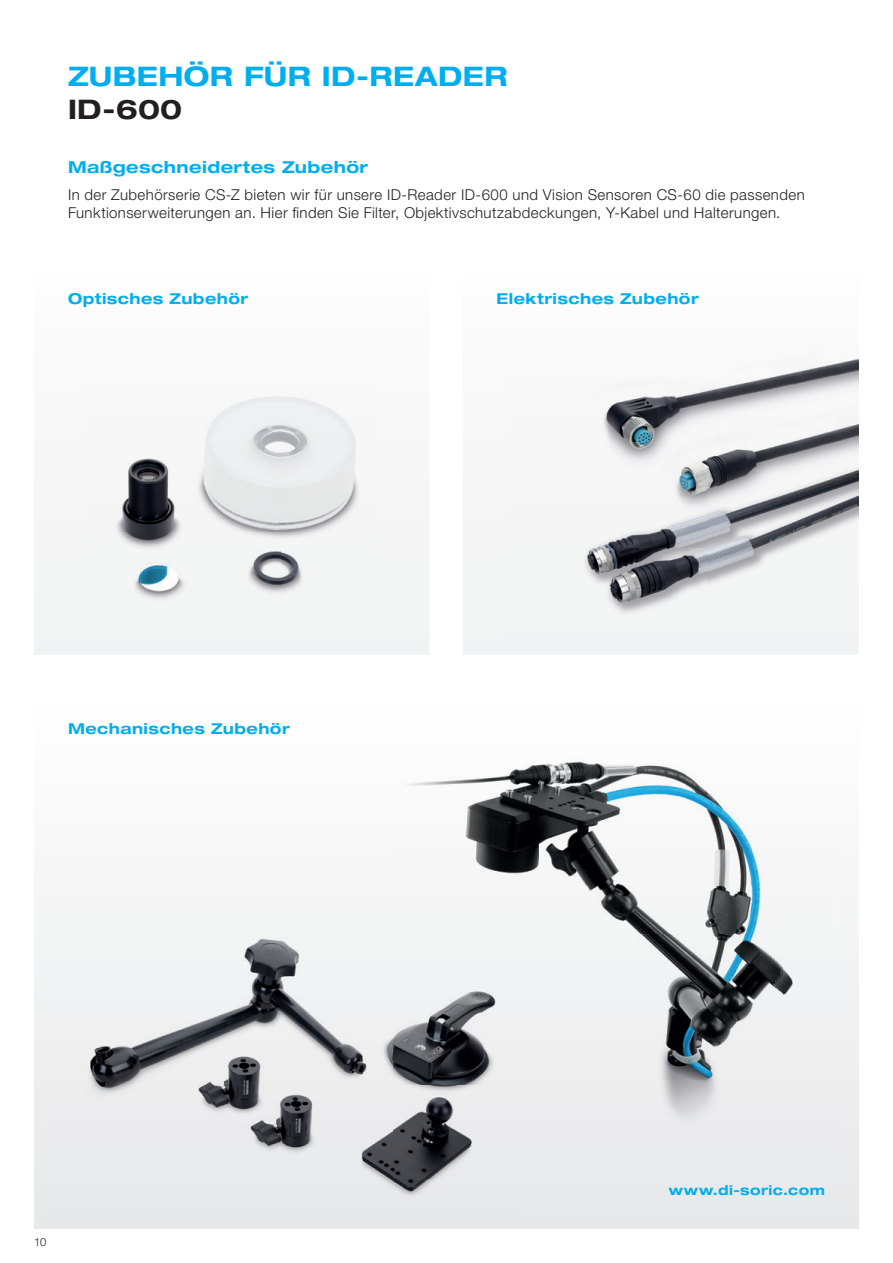
<style>
.page{position:relative;width:893px;height:1263px;background:#fff}
.page>*{position:absolute;margin:0;border:0;box-sizing:border-box;transform-origin:0 0}
.t1{font:700 expanded 27px "Helvetica Neue LTW1 G";letter-spacing:.015em;color:#00aeef}
.t2{font:700 expanded 27px "Helvetica Neue LTW1 G";color:#231f20}
.t3{font:700 expanded 16.5px "Helvetica Neue LTW1 G";letter-spacing:.025em;color:#00aeef}
.t4{font:300 15px/18px "Helvetica Neue LTW1 G";letter-spacing:.025em;color:#231f20}
.t5{font:700 expanded 15px "Helvetica Neue LTW1 G";letter-spacing:.03em;color:#00aeef}
.t6{font:700 expanded 13.5px "Helvetica Neue LTW1 G";letter-spacing:.035em;color:#00aeef}
.t7{font:300 11.25px "Helvetica Neue LTW1 G";color:#231f20}
</style>
<div class="page">
<div style="left:463px;top:540px;width:395px;height:115px;background:#f3f4f4"></div>
<svg style="left:34px;top:914px;width:825px;height:315px"></svg>
<div style="left:34px;top:539px;width:395px;height:116px;background:#f3f4f4"></div>
<img style="left:406px;top:761px;width:426px;height:173px">
<img style="left:517px;top:934px;width:315px;height:244px">
<img style="left:55px;top:911px;width:359px;height:307px">
<div style="left:414px;top:1178px;width:103px;height:40px;background:#e8e9ea"></div>
<img style="left:394px;top:902px;width:123px;height:276px">
<img style="left:507px;top:358px;width:352px;height:294px">
<img style="left:86px;top:396px;width:291px;height:235px">
<h1 class="t1" style="left:68px;top:59px;width:441px">ZUBEHÖR FÜR ID-READER</h1>
<h1 class="t2" style="left:68px;top:92px;width:116px">ID-600</h1>
<p class="t3" style="left:68px;top:157px;width:302px">Maßgeschneidertes Zubehör</p>
<p class="t4" style="left:68px;top:185px;width:738px">In der Zubehörserie CS-Z bieten wir für unsere ID-Reader ID-600 und Vision Sensoren CS-60 die passenden<br>Funktionserweiterungen an. Hier finden Sie Filter, Objektivschutzabdeckungen, Y-Kabel und Halterungen.</p>
<p class="t5" style="left:68px;top:289px;width:182px">Optisches Zubehör</p>
<p class="t5" style="left:497px;top:289px;width:204px">Elektrisches Zubehör</p>
<p class="t5" style="left:68px;top:718px;width:223px">Mechanisches Zubehör</p>
<p class="t7" style="left:34px;top:1234px;width:14px">10</p>
<p class="t6" style="left:669px;top:1181px;width:158px">www.di-soric.com</p>
</div>
